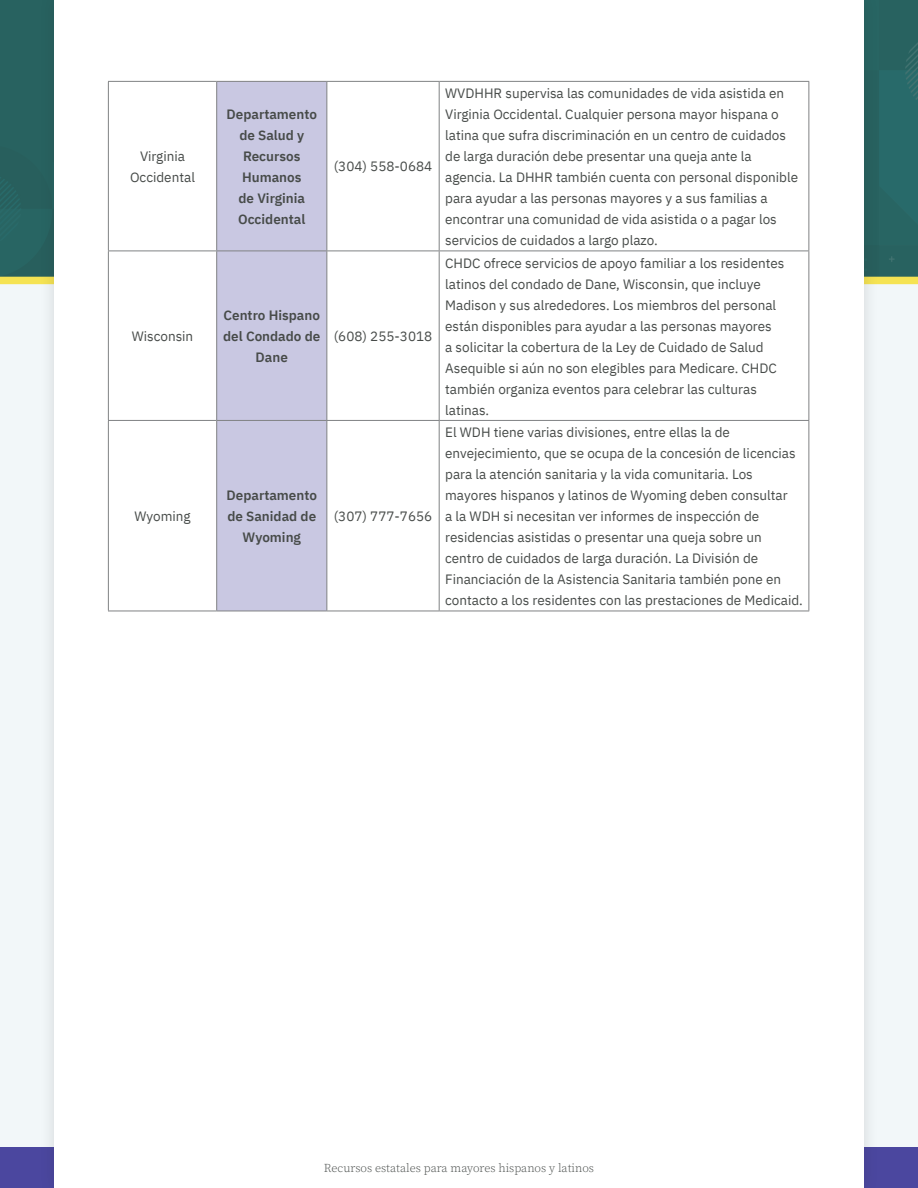
<style>
.page{position:relative;width:918px;height:1188px;background:#f2f7f9}
.page>*{position:absolute;margin:0;border:0;box-sizing:border-box;transform-origin:0 0}
.t1{font:13.5px/21px "IBM Plex Sans";color:#474b49}
.t2{font:600 13.5px/21px "IBM Plex Sans";color:#474b49;text-align:center}
.t3{font:300 12px "Source Serif Pro";color:#474b49}
</style>
<div class="page">
<div style="left:0;top:0;width:918px;height:280px;background:#2d6361"></div>
<div style="left:0;top:277px;width:918px;height:7px;background:#f5e353"></div>
<div style="left:0;top:1148px;width:918px;height:40px;background:#4b479f"></div>
<div style="left:39px;top:0;width:841px;height:1188px;background:#231f20;opacity:.15"></div>
<div style="left:54px;top:0;width:810px;height:1188px;background:#fff"></div>
<div style="left:217px;top:82px;width:109px;height:529px;background:#c9c8e2"></div>
<hr style="left:108px;top:81px;width:109px;height:1px;background:#808284">
<hr style="left:108px;top:82px;width:1px;height:169px;background:#808284">
<hr style="left:217px;top:81px;width:110px;height:1px;background:#808284">
<hr style="left:216px;top:82px;width:1px;height:169px;background:#808284">
<hr style="left:327px;top:81px;width:112px;height:1px;background:#808284">
<hr style="left:326px;top:82px;width:1px;height:169px;background:#808284">
<hr style="left:439px;top:81px;width:370px;height:1px;background:#808284">
<hr style="left:439px;top:82px;width:1px;height:169px;background:#808284">
<hr style="left:808px;top:82px;width:1px;height:169px;background:#808284">
<hr style="left:108px;top:251px;width:109px;height:1px;background:#808284">
<hr style="left:108px;top:251px;width:1px;height:169px;background:#808284">
<hr style="left:217px;top:251px;width:110px;height:1px;background:#808284">
<hr style="left:216px;top:251px;width:1px;height:169px;background:#808284">
<hr style="left:327px;top:251px;width:112px;height:1px;background:#808284">
<hr style="left:326px;top:251px;width:1px;height:169px;background:#808284">
<hr style="left:439px;top:251px;width:370px;height:1px;background:#808284">
<hr style="left:439px;top:251px;width:1px;height:169px;background:#808284">
<hr style="left:808px;top:251px;width:1px;height:169px;background:#808284">
<hr style="left:108px;top:420px;width:109px;height:1px;background:#808284">
<hr style="left:108px;top:421px;width:1px;height:190px;background:#808284">
<hr style="left:217px;top:420px;width:110px;height:1px;background:#808284">
<hr style="left:216px;top:421px;width:1px;height:190px;background:#808284">
<hr style="left:327px;top:420px;width:112px;height:1px;background:#808284">
<hr style="left:326px;top:421px;width:1px;height:190px;background:#808284">
<hr style="left:439px;top:420px;width:370px;height:1px;background:#808284">
<hr style="left:439px;top:421px;width:1px;height:190px;background:#808284">
<hr style="left:808px;top:421px;width:1px;height:190px;background:#808284">
<hr style="left:108px;top:611px;width:109px;height:1px;background:#808284">
<hr style="left:217px;top:611px;width:110px;height:1px;background:#808284">
<hr style="left:327px;top:611px;width:112px;height:1px;background:#808284">
<hr style="left:439px;top:611px;width:370px;height:1px;background:#808284">
<p class="t1" style="left:130px;top:145px;width:66px;text-align:center">Virginia<br>Occidental</p>
<p class="t1" style="left:132px;top:325px;width:63px">Wisconsin</p>
<p class="t1" style="left:134px;top:505px;width:58px">Wyoming</p>
<p class="t2" style="left:227px;top:103px;width:92px">Departamento de Salud y<br>Recursos<br>Humanos<br>de Virginia<br>Occidental</p>
<p class="t2" style="left:223px;top:304px;width:99px">Centro Hispano del Condado de<br>Dane</p>
<p class="t2" style="left:227px;top:484px;width:92px">Departamento de Sanidad de<br>Wyoming</p>
<p class="t1" style="left:334px;top:155px;width:100px">(304) 558-0684</p>
<p class="t1" style="left:334px;top:325px;width:100px">(608) 255-3018</p>
<p class="t1" style="left:334px;top:505px;width:100px">(307) 777-7656</p>
<p class="t1" style="left:445px;top:82px;width:355px">WVDHHR supervisa las comunidades de vida asistida en Virginia Occidental. Cualquier persona mayor hispana o latina que sufra discriminación en un centro de cuidados de larga duración debe presentar una queja ante la agencia. La DHHR también cuenta con personal disponible para ayudar a las personas mayores y a sus familias a encontrar una comunidad de vida asistida o a pagar los servicios de cuidados a largo plazo.</p>
<p class="t1" style="left:445px;top:251px;width:341px">CHDC ofrece servicios de apoyo familiar a los residentes latinos del condado de Dane, Wisconsin, que incluye Madison y sus alrededores. Los miembros del personal están disponibles para ayudar a las personas mayores<br>a solicitar la cobertura de la Ley de Cuidado de Salud Asequible si aún no son elegibles para Medicare. CHDC también organiza eventos para celebrar las culturas latinas.</p>
<p class="t1" style="left:445px;top:421px;width:359px">El WDH tiene varias divisiones, entre ellas la de envejecimiento, que se ocupa de la concesión de licencias para la atención sanitaria y la vida comunitaria. Los mayores hispanos y latinos de Wyoming deben consultar<br>a la WDH si necesitan ver informes de inspección de residencias asistidas o presentar una queja sobre un centro de cuidados de larga duración. La División de Financiación de la Asistencia Sanitaria también pone en contacto a los residentes con las prestaciones de Medicaid.</p>
<p class="t3" style="left:324px;top:1160px;width:272px">Recursos estatales para mayores hispanos y latinos</p>
</div>
